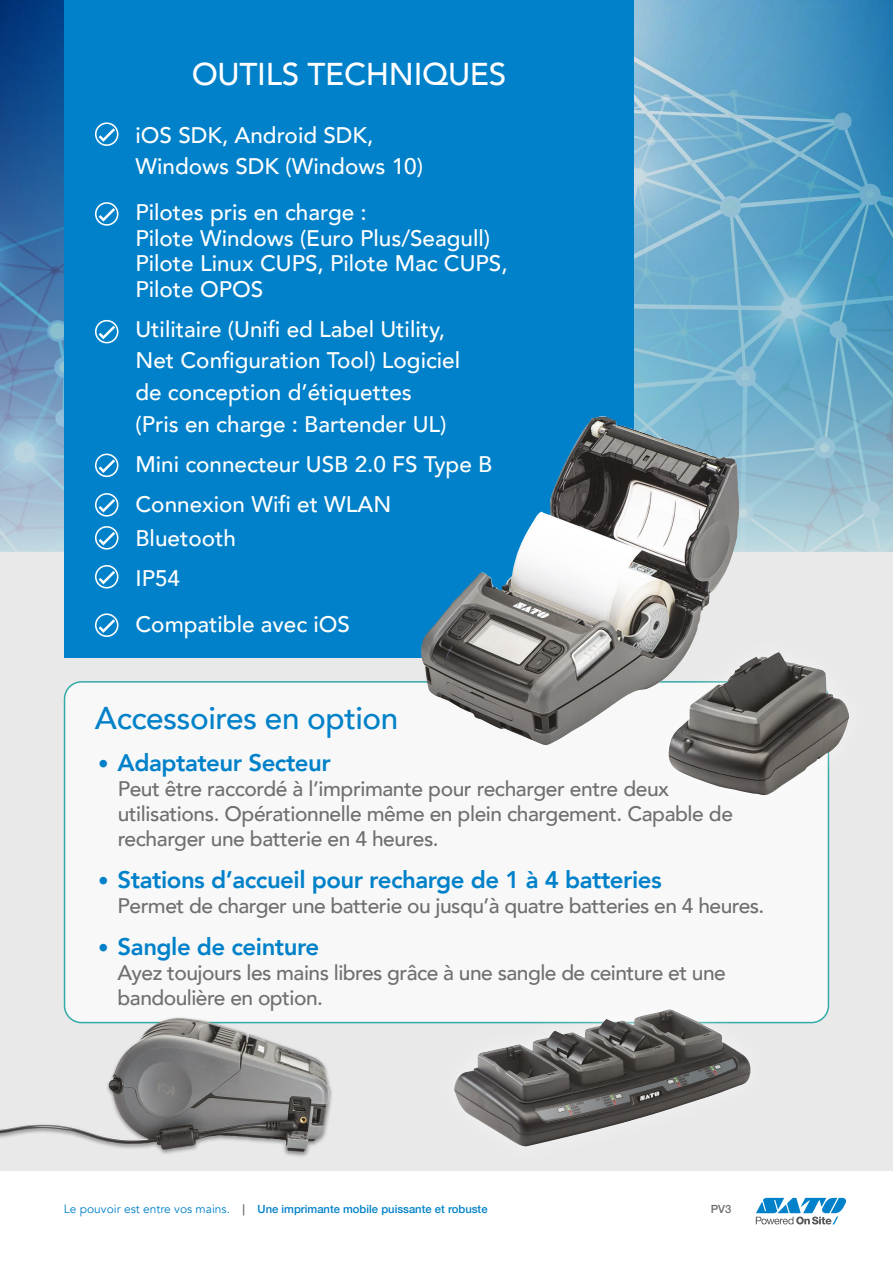
<style>
.page{position:relative;width:893px;height:1263px;background:#fff}
.page>*{position:absolute;margin:0;border:0;box-sizing:border-box;transform-origin:0 0}
.t1{font:500 31.5px "Avenir";letter-spacing:-.015em;color:#0081c9}
.t2{font:500 31.5px "Avenir";letter-spacing:-.01em;color:#fff}
.t3{font:800 24px "Avenir";letter-spacing:-.02em;color:#0081c9}
.t4{font:500 22.5px/31.5px "Avenir";color:#fff}
.t5{font:500 21px/25.2px "Avenir";letter-spacing:-.025em;color:#706f6f}
.t6{font:500 11.25px "Helvetica Neue";color:#0081c9}
.t7{font:500 11.25px "Helvetica Neue";color:#706f6f}
.s1{font-weight:500;font-size:21px}
.s2{font-family:"Avenir";font-weight:400;font-size:12px}
.s3{color:#706f6f}
</style>
<div class="page">
<div style="left:0;top:0;width:893px;height:1171px;background:#e9e9e9"></div>
<img style="left:0;top:0;width:893px;height:551px">
<div style="left:64px;top:0;width:570px;height:657px;background:#0081c9"></div>
<svg style="left:95px;top:122px;width:23px;height:24px"></svg>
<svg style="left:95px;top:202px;width:23px;height:24px"></svg>
<svg style="left:95px;top:320px;width:23px;height:23px"></svg>
<svg style="left:95px;top:454px;width:23px;height:23px"></svg>
<svg style="left:95px;top:493px;width:23px;height:24px"></svg>
<svg style="left:95px;top:526px;width:23px;height:24px"></svg>
<svg style="left:95px;top:565px;width:23px;height:23px"></svg>
<svg style="left:95px;top:613px;width:23px;height:24px"></svg>
<div style="left:65px;top:682px;width:763px;height:340px;background:#f8f8f8;border-radius:17px"></div>
<div style="left:0;top:1015px;width:334px;height:143px;background:#000;opacity:.4"></div>
<img style="left:0;top:1018px;width:330px;height:134px">
<div style="left:431px;top:986px;width:343px;height:183px;background:#fff;opacity:.45"></div>
<img style="left:454px;top:1009px;width:298px;height:138px">
<div style="left:644px;top:629px;width:230px;height:190px;background:#fff;opacity:.45"></div>
<img style="left:668px;top:652px;width:182px;height:143px">
<img style="left:420px;top:416px;width:320px;height:330px">
<svg style="left:756px;top:1198px;width:90px;height:26px"></svg>
<h1 class="t2" style="left:192px;top:46px;width:316px">OUTILS TECHNIQUES</h1>
<p class="t4" style="left:135px;top:118px;width:289px">iOS SDK, Android SDK,<br>Windows SDK (Windows 10)</p>
<p class="t4" style="left:135px;top:199px;width:374px;line-height:25.5px">Pilotes pris en charge :<br>Pilote Windows (Euro Plus/Seagull)<br>Pilote Linux CUPS, Pilote Mac CUPS,<br>Pilote OPOS</p>
<p class="t4" style="left:135px;top:312px;width:326px">Utilitaire (Unifi ed Label Utility,<br>Net Configuration Tool) Logiciel de conception d’étiquettes (Pris en charge : Bartender UL)</p>
<p class="t4" style="left:135px;top:442px;width:358px;line-height:40px">Mini connecteur USB 2.0 FS Type B<br>Connexion Wifi et WLAN</p>
<p class="t4" style="left:135px;top:516px;width:102px;line-height:40px">Bluetooth<br>IP54</p>
<p class="t4" style="left:135px;top:607px;width:216px">Compatible avec iOS</p>
<h1 class="t1" style="left:95px;top:691px;width:305px">Accessoires en option</h1>
<p class="t3" style="left:98px;top:744px;width:234px"><span class="s1">•</span> Adaptateur Secteur</p>
<p class="t5" style="left:118px;top:775px;width:617px">Peut être raccordé à l’imprimante pour recharger entre deux utilisations. Opérationnelle même en plein chargement. Capable de recharger une batterie en 4 heures.</p>
<p class="t3" style="left:98px;top:861px;width:565px"><span class="s1">•</span> Stations d’accueil pour recharge de 1 à 4 batteries</p>
<p class="t5" style="left:118px;top:892px;width:648px">Permet de charger une batterie ou jusqu’à quatre batteries en 4 heures.</p>
<p class="t3" style="left:98px;top:927px;width:223px"><span class="s1">•</span> Sangle de ceinture</p>
<p class="t5" style="left:118px;top:959px;width:610px">Ayez toujours les mains libres grâce à une sangle de ceinture et une bandoulière en option.</p>
<p class="t6" style="left:64px;top:1200px;width:425px"><span class="s2">Le pouvoir est entre vos mains.</span> <span class="s3">|</span> Une imprimante mobile puissante et robuste</p>
<p class="t7" style="left:711px;top:1200px;width:22px">PV3</p>
</div>
